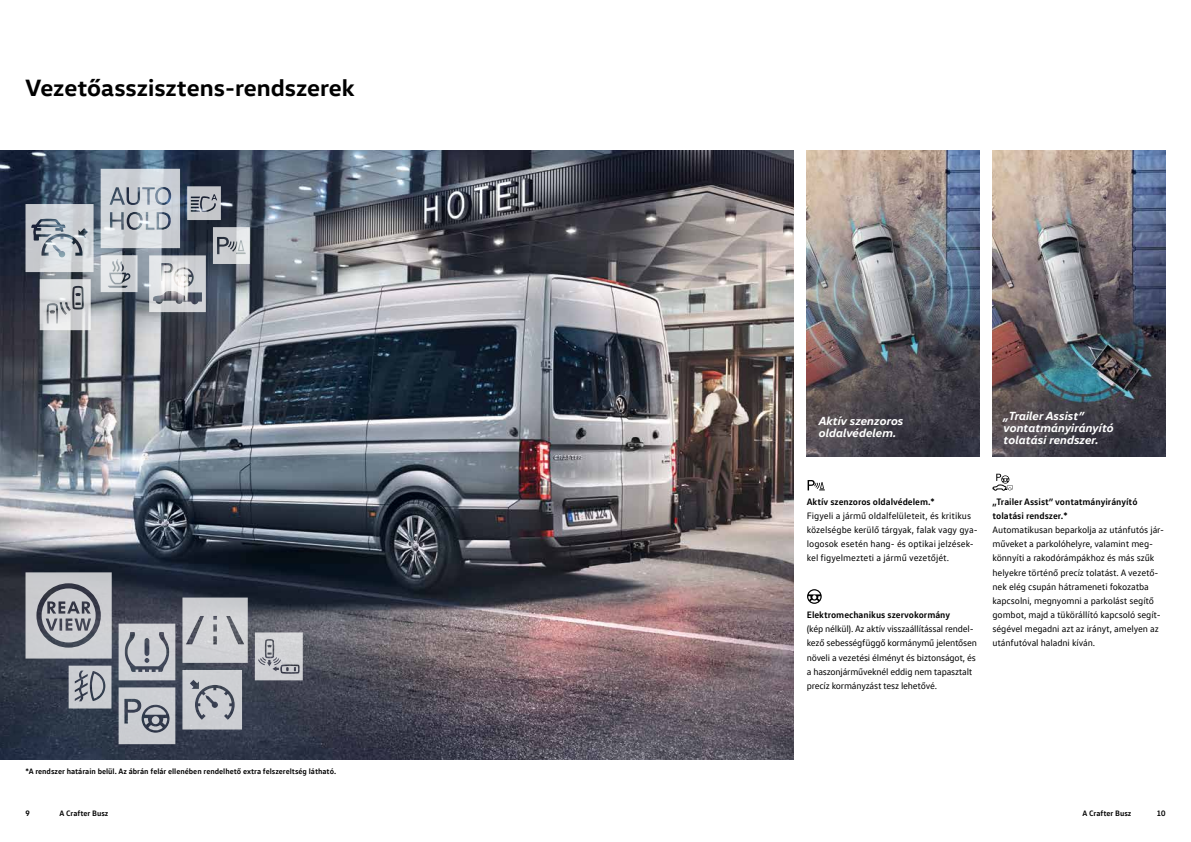
<style>
.page{position:relative;width:1191px;height:842px;background:#fff}
.page>*{position:absolute;margin:0;border:0;box-sizing:border-box;transform-origin:0 0}
.t1{font:700 24px "VW Head";color:#000}
.t2{font:italic 700 12px/12px "VW Head";color:#fff}
.t3{font:9.5px/14.2px "VW Text";letter-spacing:-.01em;color:#000}
.t4{font:700 9.5px/14.2px "VW Text";color:#000}
.t5{font:700 8px "VW Text";color:#000}
</style>
<div class="page">
<img style="left:0;top:150px;width:794px;height:610px">
<svg style="left:149px;top:255px;width:57px;height:57px;background:#c5c7cb"></svg>
<svg style="left:26px;top:204px;width:68px;height:68px;background:#bcc2c8"></svg>
<svg style="left:40px;top:279px;width:51px;height:51px;background:#caccce"></svg>
<svg style="left:101px;top:255px;width:36px;height:37px"></svg>
<svg style="left:101px;top:169px;width:79px;height:79px;background:#c2c8cf"></svg>
<svg style="left:187px;top:186px;width:34px;height:34px"></svg>
<svg style="left:213px;top:227px;width:37px;height:37px"></svg>
<svg style="left:255px;top:632px;width:48px;height:48px;background:#c0c1c5"></svg>
<svg style="left:119px;top:687px;width:56px;height:57px;background:#b1b4bb"></svg>
<svg style="left:69px;top:666px;width:42px;height:42px;background:#b3b6bc"></svg>
<svg style="left:119px;top:624px;width:56px;height:56px;background:#b8bac0"></svg>
<svg style="left:26px;top:572px;width:86px;height:86px;background:#acaeb4"></svg>
<svg style="left:182px;top:670px;width:60px;height:59px;background:#babdc2"></svg>
<svg style="left:182px;top:597px;width:66px;height:66px;background:#c2c3c7"></svg>
<img style="left:806px;top:150px;width:173px;height:306px">
<img style="left:992px;top:150px;width:173px;height:306px">
<svg style="left:807px;top:480px;width:18px;height:10px"></svg>
<svg style="left:992px;top:474px;width:20px;height:16px"></svg>
<svg style="left:807px;top:589px;width:14px;height:15px"></svg>
<h1 class="t1" style="left:26px;top:72px;width:331px">Vezetőasszisztens-rendszerek</h1>
<p class="t5" style="left:26px;top:766px;width:312px">*A rendszer határain belül. Az ábrán felár ellenében rendelhető extra felszereltség látható.</p>
<p class="t2" style="left:818px;top:414px;width:86px">Aktív szenzoros oldalvédelem.</p>
<p class="t2" style="left:1003px;top:410px;width:112px">„Trailer Assist” vontatmányirányító tolatási rendszer.</p>
<p class="t4" style="left:806px;top:494px;width:130px">Aktív szenzoros oldalvédelem.*</p>
<p class="t3" style="left:806px;top:508px;width:172px">Figyeli a jármű oldalfelületeit, és kritikus közelségbe kerülő tárgyak, falak vagy gya&shy;logosok esetén hang- és optikai jelzések&shy;kel figyelmezteti a jármű vezetőjét.</p>
<p class="t4" style="left:806px;top:607px;width:145px">Elektromechanikus szervokormány</p>
<p class="t3" style="left:806px;top:622px;width:172px">(kép nélkül). Az aktív visszaállítással rendel&shy;kező sebességfüggő kormánymű jelentősen növeli a vezetési élményt és biztonságot, és a haszonjárműveknél eddig nem tapasztalt precíz kormányzást tesz lehetővé.</p>
<p class="t4" style="left:992px;top:494px;width:146px">„Trailer Assist” vontatmányirányító tolatási rendszer.*</p>
<p class="t3" style="left:992px;top:522px;width:173px">Automatikusan beparkolja az utánfutós jár&shy;műveket a parkolóhelyre, valamint meg&shy;könnyíti a rakodórámpákhoz és más szűk helyekre történő precíz tolatást. A vezető&shy;nek elég csupán hátrameneti fokozatba kapcsolni, megnyomni a parkolást segítő gombot, majd a tükörállító kapcsoló segít&shy;ségével megadni azt az irányt, amelyen az utánfutóval haladni kíván.</p>
<p class="t5" style="left:26px;top:808px;width:6px">9</p>
<p class="t5" style="left:60px;top:808px;width:50px">A Crafter Busz</p>
<p class="t5" style="left:1082px;top:808px;width:50px">A Crafter Busz</p>
<p class="t5" style="left:1156px;top:808px;width:10px">10</p>
</div>
